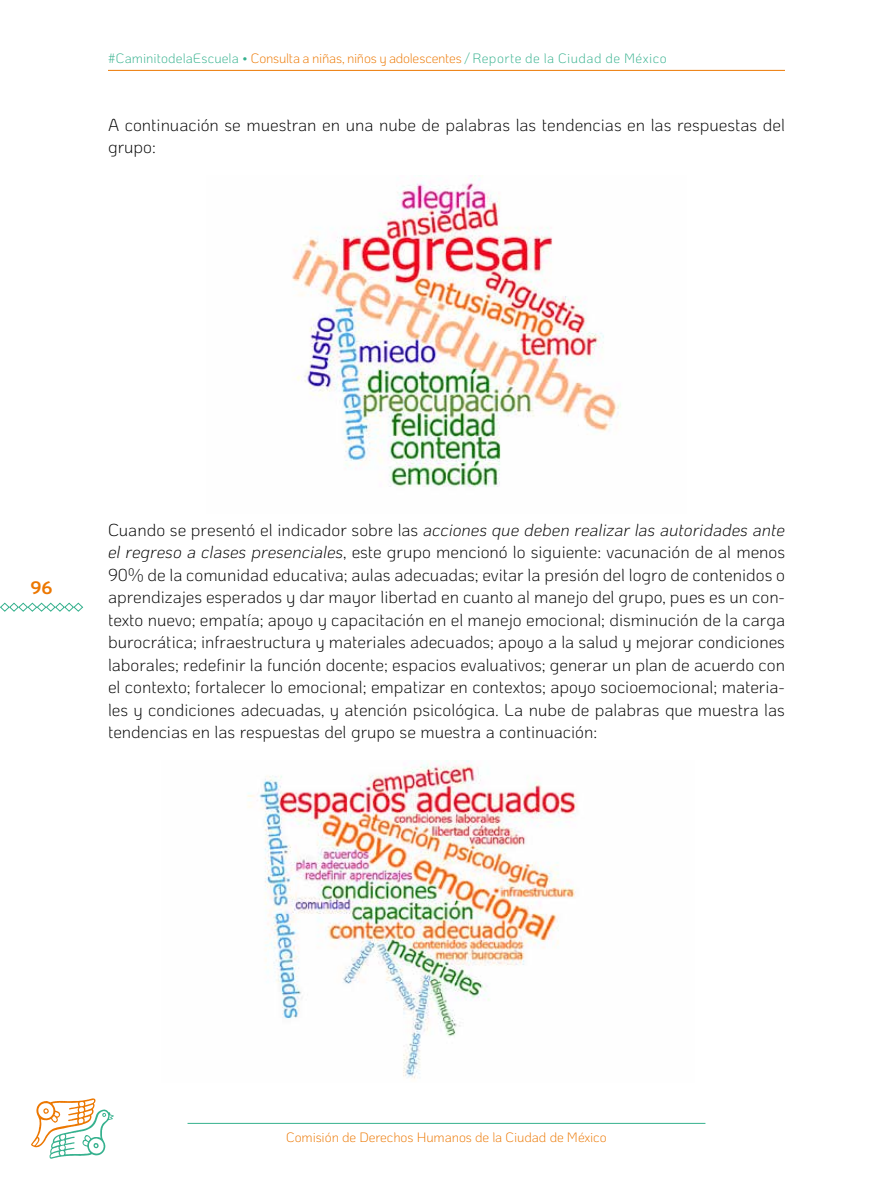
<style>
.page{position:relative;width:893px;height:1191px;background:#fff}
.page>*{position:absolute;margin:0;border:0;box-sizing:border-box;transform-origin:0 0}
.t1{font:700 18px "Ko Ho";color:#ec7700}
.t2{font:300 17.25px/22.5px "Ko Ho";color:#000}
.t3{font:300 13.5px "Ko Ho";letter-spacing:.005em;color:#36b18e}
.t4{font:300 13.5px "Ko Ho";letter-spacing:-.005em;color:#ec7700}
.s1{color:#ec7700}
.s2{font-style:italic}
</style>
<div class="page">
<hr style="left:188px;top:1123px;width:517px;height:1px;background:#36b18e">
<hr style="left:108px;top:70px;width:677px;height:1px;background:#ec7700">
<svg style="left:0;top:602px;width:84px;height:10px"></svg>
<svg style="left:31px;top:1098px;width:83px;height:60px"></svg>
<img style="left:292px;top:175px;width:329px;height:312px">
<img style="left:247px;top:760px;width:330px;height:319px">
<p class="t3" style="left:108px;top:48px;width:560px">#CaminitodelaEscuela • <span class="s1">Consulta a niñas, niños y adolescentes</span> / Reporte de la Ciudad de México</p>
<p class="t2" style="left:108px;top:114px;width:678px">A continuación se muestran en una nube de palabras las tendencias en las respuestas del grupo:</p>
<p class="t1" style="left:30px;top:572px;width:24px">96</p>
<p class="t2" style="left:108px;top:519px;width:679px;text-align:justify">Cuando se presentó el indicador sobre las <span class="s2">acciones que deben realizar las autoridades ante el regreso a clases presenciales</span>, este grupo mencionó lo siguiente: vacunación de al menos 90% de la comunidad educativa; aulas adecuadas; evitar la presión del logro de contenidos o aprendizajes esperados y dar mayor libertad en cuanto al manejo del grupo, pues es un con&shy;texto nuevo; empatía; apoyo y capacitación en el manejo emocional; disminución de la carga burocrática; infraestructura y materiales adecuados; apoyo a la salud y mejorar condiciones laborales; redefinir la función docente; espacios evaluativos; generar un plan de acuerdo con el contexto; fortalecer lo emocional; empatizar en contextos; apoyo socioemocional; materia&shy;les y condiciones adecuadas, y atención psicológica. La nube de palabras que muestra las tendencias en las respuestas del grupo se muestra a continuación:</p>
<p class="t4" style="left:286px;top:1126px;width:322px">Comisión de Derechos Humanos de la Ciudad de México</p>
</div>
